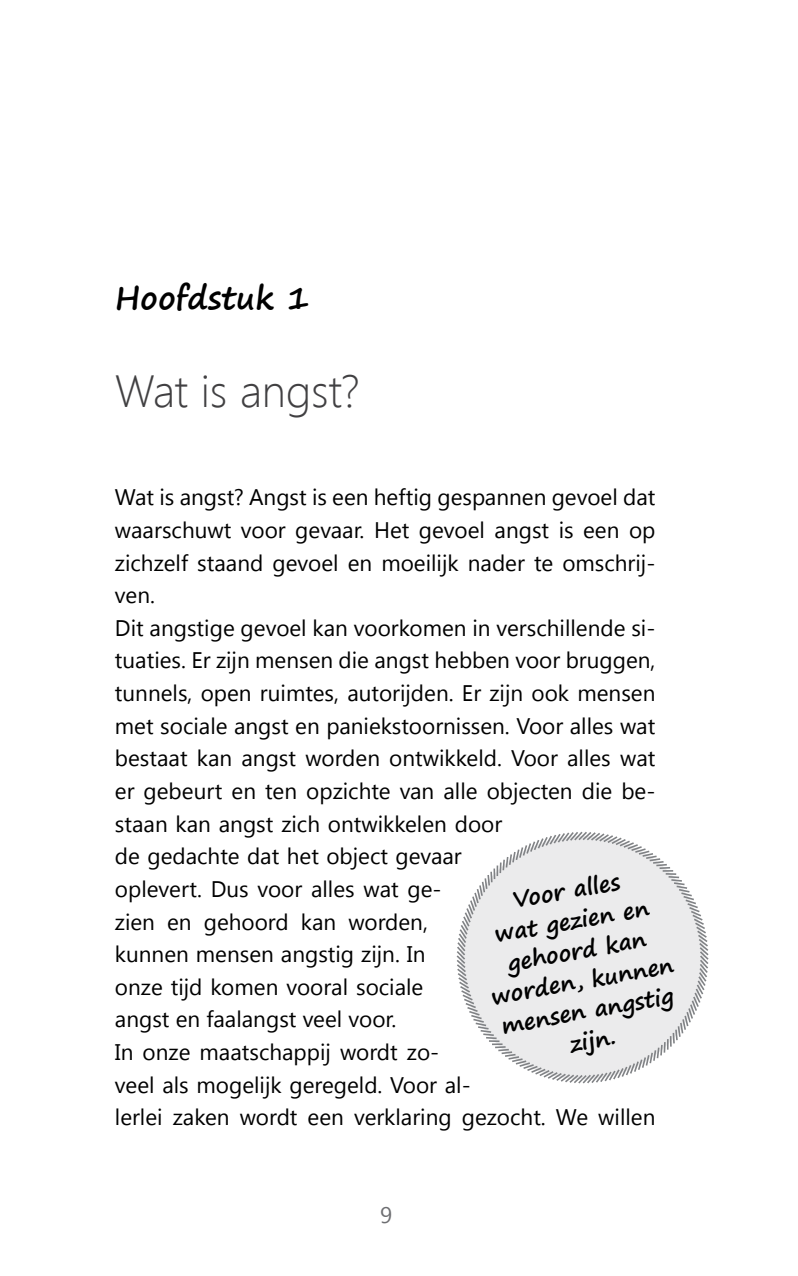
<style>
.page{position:relative;width:798px;height:1276px;background:#fff}
.page>*{position:absolute;margin:0;border:0;box-sizing:border-box;transform-origin:0 0}
.t1{font:300 45px "Segoe UI";color:#414042}
.t2{font:700 31.5px "Segoe Print";color:#000}
.t3{font:22.5px/32.6px "Segoe UI";color:#000}
.t4{font:700 22.5px/30.4px "Segoe Print";color:#000;text-align:center}
.t5{font:22.5px "Segoe UI";color:#6d6e71}
</style>
<div class="page">
<svg style="left:456px;top:831px;width:253px;height:253px"></svg>
<svg style="left:576px;top:1073px;width:12px;height:11px"></svg>
<h2 class="t2" style="left:115px;top:269px;width:196px">Hoofdstuk 1</h2>
<h1 class="t1" style="left:115px;top:360px;width:246px">Wat is angst?</h1>
<p class="t3" style="left:115px;top:480px;width:542px">Wat is angst? Angst is een heftig gespannen gevoel dat waarschuwt voor gevaar. Het gevoel angst is een op zichzelf staand gevoel en moeilijk nader te omschrij&shy;ven.<br>Dit angstige gevoel kan voorkomen in verschillende si&shy;tuaties. Er zijn mensen die angst hebben voor bruggen, tunnels, open ruimtes, autorijden. Er zijn ook mensen met sociale angst en paniekstoornissen. Voor alles wat bestaat kan angst worden ontwikkeld. Voor alles wat er gebeurt en ten opzichte van alle objecten die be&shy;staan kan angst zich ontwikkelen door<br>de gedachte dat het object gevaar<br>oplevert. Dus voor alles wat ge-<br>zien en gehoord kan worden,<br>kunnen mensen angstig zijn. In<br>onze tijd komen vooral sociale<br>angst en faalangst veel voor.<br>In onze maatschappij wordt zo-<br>veel als mogelijk geregeld. Voor al-<br>lerlei zaken wordt een verklaring gezocht. We willen</p>
<p class="t4" style="left:472px;top:891px;width:187px;rotate:-10deg">Voor alles<br>wat gezien en gehoord kan worden, kunnen mensen angstig zijn.</p>
<p class="t5" style="left:380px;top:1199px;width:14px">9</p>
</div>
